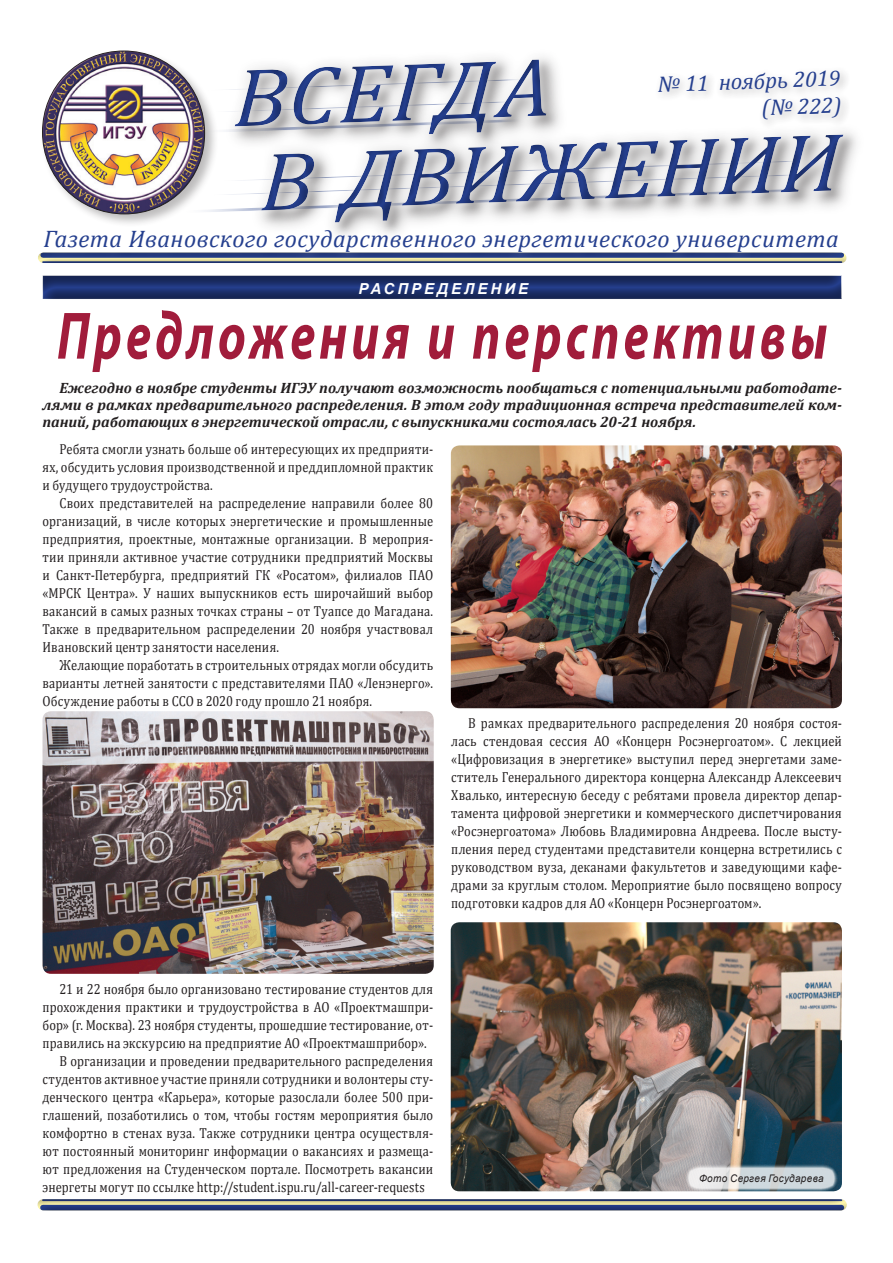
<style>
.page{position:relative;width:893px;height:1263px;background:#fff}
.page>*{position:absolute;margin:0;border:0;box-sizing:border-box;transform-origin:0 0}
.t1{font:italic 83.4px/84.9px "Cambria";color:#253f8e;scale:1.09 1}
.t2{font:italic 700 67.65px "Myriad Pro";letter-spacing:.08em;color:#a11c3b;scale:.74 1}
.t3{font:italic 24px "Cambria";letter-spacing:.02em;color:#253f8e}
.t4{font:italic 22.5px/27px "Cambria";color:#253f8e;text-align:right}
.t5{font:italic 700 15.15px "Arial";letter-spacing:.2em;color:#fff}
.t6{font:italic 700 15px/17px "Cambria";letter-spacing:-.005em;color:#231f20;text-align:justify}
.t7{font:14.55px/18px "Cambria";letter-spacing:.01em;color:#231f20;text-align:justify;scale:.86 1}
.t8{font:italic 10.5px "Arial";letter-spacing:.03em;color:#231f20;scale:.95 1}
</style>
<div class="page">
<div style="left:40px;top:49px;width:185px;height:186px;background:#231f20;opacity:.3"></div>
<img style="left:43px;top:51px;width:162px;height:163px;border-radius:81px">
<img style="left:119px;top:49px;width:450px;height:169px">
<svg style="left:38px;top:218px;width:809px;height:45px"></svg>
<div style="left:0;top:1154px;width:891px;height:102px;background:#231f20;opacity:.5"></div>
<svg style="left:175px;top:49px;width:681px;height:166px"></svg>
<div style="left:41px;top:274px;width:801px;height:27px;background:#231f20;opacity:.5"></div>
<img style="left:451px;top:445px;width:391px;height:263px">
<img style="left:451px;top:922px;width:391px;height:269px">
<img style="left:43px;top:711px;width:391px;height:263px">
<svg style="left:685px;top:1164px;width:153px;height:28px;background:#bec8cc"></svg>
<h1 class="t1" style="left:230px;top:52px;width:557px;rotate:-2deg">ВСЕГДА<br>В ДВИЖЕНИИ</h1>
<h3 class="t3" style="left:44px;top:222px;width:797px">Газета Ивановского государственного энергетического университета</h3>
<h3 class="t4" style="left:657px;top:70px;width:185px;rotate:-2deg">№ 11 ноябрь 2019 (№ 222)</h3>
<p class="t5" style="left:358px;top:279px;width:171px">РАСПРЕДЕЛЕНИЕ</p>
<h2 class="t2" style="left:57px;top:292px;width:1042px">Предложения и перспективы</h2>
<p class="t6" style="left:43px;top:379px;width:801px;text-indent:17px">Ежегодно в ноябре студенты ИГЭУ получают возможность пообщаться с потенциальными работодате&shy;лями в рамках предварительного распределения. В этом году традиционная встреча представителей ком&shy;паний, работающих в энергетической отрасли, с выпускниками состоялась 20-21 ноября.</p>
<p class="t7" style="left:43px;top:440px;width:456px;text-indent:17px">Ребята смогли узнать больше об интересующих их предприяти&shy;ях, обсудить условия производственной и преддипломной практик и будущего трудоустройства.</p>
<p class="t7" style="left:43px;top:493px;width:456px;text-indent:17px">Своих представителей на распределение направили более 80 организаций, в числе которых энергетические и промышленные предприятия, проектные, монтажные организации. В мероприя&shy;тии приняли активное участие сотрудники предприятий Москвы и Санкт-Петербурга, предприятий ГК «Росатом», филиалов ПАО «МРСК Центра». У наших выпускников есть широчайший выбор вакансий в самых разных точках страны – от Туапсе до Магадана.<br>Также в предварительном распределении 20 ноября участвовал Ивановский центр занятости населения.</p>
<p class="t7" style="left:43px;top:655px;width:456px;text-indent:17px">Желающие поработать в строительных отрядах могли обсудить варианты летней занятости с представителями ПАО «Ленэнерго».<br>Обсуждение работы в ССО в 2020 году прошло 21 ноября.</p>
<p class="t7" style="left:451px;top:714px;width:456px;text-indent:17px">В рамках предварительного распределения 20 ноября состоя&shy;лась стендовая сессия АО «Концерн Росэнергоатом». С лекцией «Цифровизация в энергетике» выступил перед энергетами заме&shy;ститель Генерального директора концерна Александр Алексеевич Хвалько, интересную беседу с ребятами провела директор депар&shy;тамента цифровой энергетики и коммерческого диспетчирования «Росэнергоатома» Любовь Владимировна Андреева. После высту&shy;пления перед студентами представители концерна встретились с руководством вуза, деканами факультетов и заведующими кафе&shy;драми за круглым столом. Мероприятие было посвящено вопросу подготовки кадров для АО «Концерн Росэнергоатом».</p>
<p class="t7" style="left:60px;top:979px;width:436px">21 и 22 ноября было организовано тестирование студентов для</p>
<p class="t7" style="left:43px;top:997px;width:456px">прохождения практики и трудоустройства в АО «Проектмашпри-</p>
<p class="t7" style="left:43px;top:1015px;width:456px">бор» (г. Москва). 23 ноября студенты, прошедшие тестирование, от-</p>
<p class="t7" style="left:43px;top:1033px;width:448px">правились на экскурсию на предприятие АО «Проектмашприбор».</p>
<p class="t7" style="left:60px;top:1051px;width:436px">В организации и проведении предварительного распределения</p>
<p class="t7" style="left:43px;top:1069px;width:456px">студентов активное участие приняли сотрудники и волонтеры сту-</p>
<p class="t7" style="left:43px;top:1087px;width:456px">денческого центра «Карьера», которые разослали более 500 при-</p>
<p class="t7" style="left:43px;top:1105px;width:456px">глашений, позаботились о том, чтобы гостям мероприятия было</p>
<p class="t7" style="left:43px;top:1123px;width:456px">комфортно в стенах вуза. Также сотрудники центра осуществля-</p>
<p class="t7" style="left:43px;top:1141px;width:456px">ют постоянный мониторинг информации о вакансиях и размеща-</p>
<p class="t7" style="left:43px;top:1159px;width:456px">ют предложения на Студенческом портале. Посмотреть вакансии</p>
<p class="t7" style="left:43px;top:1177px;width:446px">энергеты могут по ссылке http://student.ispu.ru/all-career-requests</p>
<p class="t8" style="left:699px;top:1172px;width:133px">Фото Сергея Государева</p>
</div>
